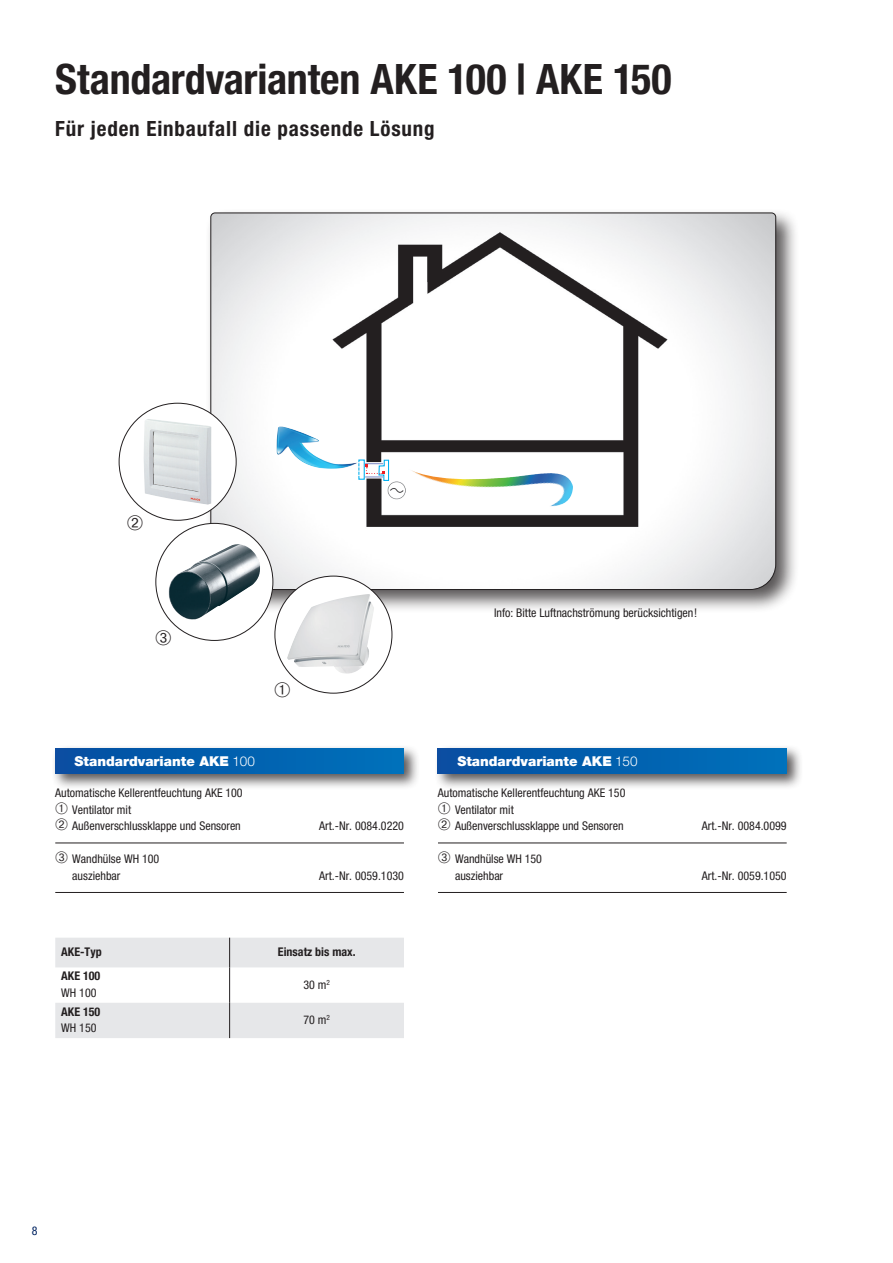
<style>
.page{position:relative;width:893px;height:1263px;background:#fff}
.page>*{position:absolute;margin:0;border:0;box-sizing:border-box;transform-origin:0 0}
.t1{font:700 condensed 42px "Helvetica Neue LTW1 G";letter-spacing:-.005em;color:#231f20}
.t2{font:700 condensed 21px "Helvetica Neue LTW1 G";letter-spacing:.04em;color:#231f20}
.t3{font:900 13.5px "Helvetica Neue LT Com";color:#fff}
.t4{font:condensed 12px/16.5px "Helvetica Neue LTW1 G";color:#231f20}
.t5{font:700 condensed 12px "Helvetica Neue LTW1 G";color:#231f20}
.t6{font:condensed 12px "Helvetica Neue LT Std";color:#002361}
.s1{font-family:"Helvetica Neue LTW1 G";font-weight:300}
</style>
<div class="page">
<div style="left:206px;top:208px;width:593px;height:405px;background:#231f20;opacity:.75"></div>
<svg style="left:210px;top:212px;width:566px;height:378px"></svg>
<div style="left:51px;top:745px;width:369px;height:45px;background:#231f20;opacity:.75"></div>
<div style="left:55px;top:748px;width:349px;height:26px;background:linear-gradient(to right,#054ea1,#0072bb)"></div>
<div style="left:434px;top:745px;width:369px;height:45px;background:#231f20;opacity:.75"></div>
<div style="left:438px;top:748px;width:349px;height:26px;background:linear-gradient(to right,#054ea1,#0072bc)"></div>
<hr style="left:55px;top:843px;width:349px;height:1px;background:#231f20">
<hr style="left:55px;top:892px;width:349px;height:1px;background:#231f20">
<svg style="left:55px;top:938px;width:349px;height:100px"></svg>
<hr style="left:229px;top:967px;width:1px;height:36px;background:#231f20">
<hr style="left:229px;top:1003px;width:1px;height:35px;background:#231f20">
<hr style="left:438px;top:843px;width:349px;height:1px;background:#231f20">
<hr style="left:438px;top:892px;width:349px;height:1px;background:#231f20">
<img style="left:409px;top:463px;width:164px;height:46px">
<img style="left:387px;top:481px;width:19px;height:20px">
<svg style="left:356px;top:459px;width:34px;height:22px"></svg>
<img style="left:277px;top:427px;width:81px;height:42px">
<div style="left:119px;top:403px;width:117px;height:117px;background:#fff;border-radius:50%"></div>
<img style="left:144px;top:419px;width:67px;height:86px">
<div style="left:156px;top:523px;width:117px;height:117px;background:#fff;border-radius:50%"></div>
<img style="left:169px;top:544px;width:91px;height:75px">
<div style="left:275px;top:576px;width:117px;height:117px;background:#fff;border-radius:50%"></div>
<img style="left:287px;top:594px;width:87px;height:79px">
<h1 class="t1" style="left:55px;top:54px;width:618px">Standardvarianten AKE 100 | AKE 150</h1>
<h2 class="t2" style="left:55px;top:116px;width:381px">Für jeden Einbaufall die passende Lösung</h2>
<p class="t4" style="left:494px;top:605px;width:205px">Info: Bitte Luftnachströmung berücksichtigen!</p>
<p class="t3" style="left:75px;top:753px;width:182px">Standardvariante AKE <span class="s1">100</span></p>
<p class="t3" style="left:457px;top:753px;width:182px">Standardvariante AKE <span class="s1">150</span></p>
<p class="t4" style="left:55px;top:785px;width:189px">Automatische Kellerentfeuchtung AKE 100<br>➀ Ventilator mit<br>➁ Außenverschlussklappe und Sensoren</p>
<p class="t4" style="left:438px;top:785px;width:189px">Automatische Kellerentfeuchtung AKE 150<br>➀ Ventilator mit<br>➁ Außenverschlussklappe und Sensoren</p>
<p class="t4" style="left:319px;top:818px;width:86px">Art.-Nr. 0084.0220</p>
<p class="t4" style="left:72px;top:851px;width:89px;text-indent:-17px">➂ Wandhülse WH 100 ausziehbar</p>
<p class="t4" style="left:319px;top:867px;width:86px">Art.-Nr. 0059.1030</p>
<p class="t5" style="left:61px;top:944px;width:42px">AKE-Typ</p>
<p class="t5" style="left:278px;top:944px;width:79px">Einsatz bis max.</p>
<p class="t5" style="left:61px;top:969px;width:41px">AKE 100</p>
<p class="t4" style="left:61px;top:984px;width:37px">WH 100</p>
<p class="t4" style="left:304px;top:976px;width:28px">30 m<sup>2</sup></p>
<p class="t5" style="left:61px;top:1004px;width:41px">AKE 150</p>
<p class="t4" style="left:61px;top:1020px;width:37px">WH 150</p>
<p class="t4" style="left:304px;top:1011px;width:28px">70 m<sup>2</sup></p>
<p class="t4" style="left:455px;top:851px;width:89px;text-indent:-17px">➂ Wandhülse WH 150 ausziehbar</p>
<p class="t4" style="left:702px;top:818px;width:86px">Art.-Nr. 0084.0099</p>
<p class="t4" style="left:702px;top:867px;width:86px">Art.-Nr. 0059.1050</p>
<p class="t6" style="left:32px;top:1224px;width:7px">8</p>
</div>
